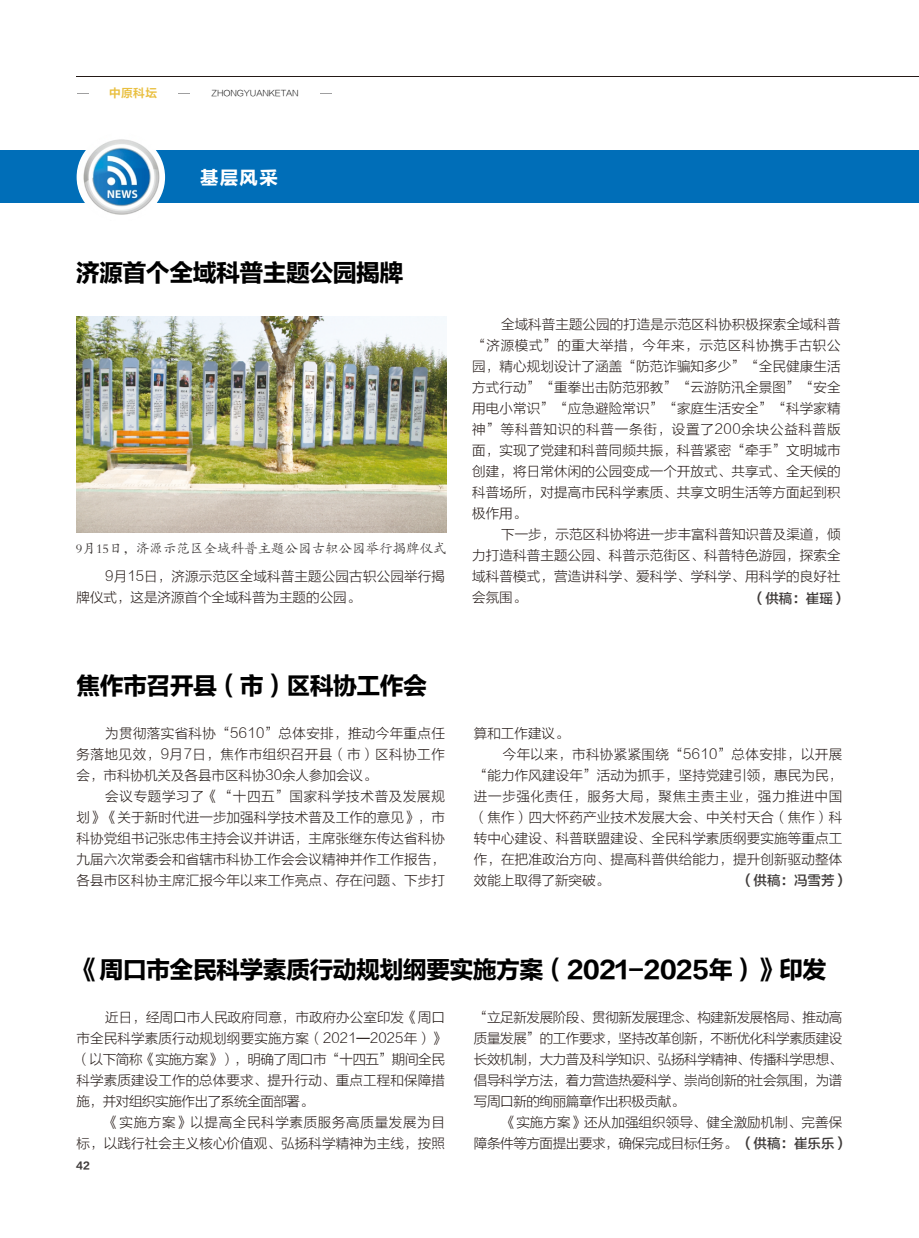
<style>
.page{position:relative;width:919px;height:1238px;background:#fff}
.page>*{position:absolute;margin:0;border:0;box-sizing:border-box;transform-origin:0 0}
.t1{font:24px "FZLTDHK GBK1 0";letter-spacing:-.03em;color:#000}
.t2{font:18.45px "FZLTDHK GBK1 0";color:#fff}
.t3{font:13.5px/21px "FZLTXHJW GB1 0";letter-spacing:.01em;color:#231916;text-align:justify}
.t4{font:13.5px/21px "FZLTXHJW GB1 0";letter-spacing:.03em;color:#231916;text-align:right}
.t5{font:13.5px "FZKTK GBK1 0";color:#3f3b3a}
.t6{font:13.5px "FZLTXHJW GB1 0";letter-spacing:-.03em;color:#231916}
.t7{font:13.5px "FZLTZHK GBK1 0";color:#3f3b3a}
.t8{font:11.7px "FZLTZCHK GBK1 0";color:#e9bf3f}
.t9{font:9.9px "FZLTDHK GBK1 0";color:#3f3b3a}
.t10{font:8.25px "FZLTKHK GBK1 0";letter-spacing:-.01em;color:#000}
.s1{font-family:"FZLTZHK GBK1 0";color:#3f3b3a}
</style>
<div class="page">
<hr style="left:77px;top:77px;width:841px;height:1px;background:#231916">
<svg style="left:178px;top:93px;width:12px;height:1px"></svg>
<div style="left:0;top:151px;width:918px;height:52px;background:#006eb8"></div>
<img style="left:76px;top:317px;width:370px;height:215px">
<img style="left:77px;top:133px;width:88px;height:88px;border-radius:50%">
<p class="t8" style="left:109px;top:87px;width:49px">中原科坛</p>
<p class="t10" style="left:211px;top:89px;width:89px">ZHONGYUANKETAN</p>
<h2 class="t2" style="left:200px;top:167px;width:79px">基层风采</h2>
<h1 class="t1" style="left:76px;top:260px;width:329px">济源首个全域科普主题公园揭牌</h1>
<p class="t5" style="left:76px;top:541px;width:372px">9月15日，济源示范区全域科普主题公园古轵公园举行揭牌仪式</p>
<p class="t3" style="left:76px;top:566px;width:370px;text-indent:29px">9月15日，济源示范区全域科普主题公园古轵公园举行揭牌仪式，这是济源首个全域科普为主题的公园。</p>
<p class="t3" style="left:472px;top:314px;width:370px;text-indent:29px">全域科普主题公园的打造是示范区科协积极探索全域科普“济源模式”的重大举措，今年来，示范区科协携手古轵公园，精心规划设计了涵盖“防范诈骗知多少”“全民健康生活方式行动”“重拳出击防范邪教”“云游防汛全景图”“安全用电小常识”“应急避险常识”“家庭生活安全”“科学家精神”等科普知识的科普一条街，设置了200余块公益科普版面，实现了党建和科普同频共振，科普紧密“牵手”文明城市创建，将日常休闲的公园变成一个开放式、共享式、全天候的科普场所，对提高市民科学素质、共享文明生活等方面起到积极作用。</p>
<p class="t3" style="left:472px;top:524px;width:370px;text-indent:29px">下一步，示范区科协将进一步丰富科普知识普及渠道，倾力打造科普主题公园、科普示范街区、科普特色游园，探索全域科普模式，营造讲科学、爱科学、学科学、用科学的良好社会氛围。</p>
<p class="t7" style="left:751px;top:590px;width:96px">（供稿：崔瑶）</p>
<h1 class="t1" style="left:76px;top:672px;width:352px">焦作市召开县（市）区科协工作会</h1>
<p class="t3" style="left:76px;top:722px;width:370px;text-indent:29px">为贯彻落实省科协“5610”总体安排，推动今年重点任务落地见效，9月7日，焦作市组织召开县（市）区科协工作会，市科协机关及各县市区科协30余人参加会议。</p>
<p class="t3" style="left:76px;top:785px;width:370px;text-indent:29px">会议专题学习了《“十四五”国家科学技术普及发展规划》《关于新时代进一步加强科学技术普及工作的意见》，市科协党组书记张忠伟主持会议并讲话，主席张继东传达省科协九届六次常委会和省辖市科协工作会会议精神并作工作报告，各县市区科协主席汇报今年以来工作亮点、存在问题、下步打</p>
<p class="t3" style="left:474px;top:722px;width:96px">算和工作建议。</p>
<p class="t3" style="left:474px;top:743px;width:370px;text-indent:29px">今年以来，市科协紧紧围绕“5610”总体安排，以开展“能力作风建设年”活动为抓手，坚持党建引领，惠民为民，进一步强化责任，服务大局，聚焦主责主业，强力推进中国（焦作）四大怀药产业技术发展大会、中关村天合（焦作）科转中心建设、科普联盟建设、全民科学素质纲要实施等重点工作，在把准政治方向、提高科普供给能力，提升创新驱动整体效能上取得了新突破。</p>
<p class="t7" style="left:740px;top:872px;width:110px">（供稿：冯雪芳）</p>
<h1 class="t1" style="left:76px;top:956px;width:751px">《周口市全民科学素质行动规划纲要实施方案（2021-2025年）》印发</h1>
<p class="t3" style="left:76px;top:1006px;width:370px;text-indent:29px">近日，经周口市人民政府同意，市政府办公室印发《周口市全民科学素质行动规划纲要实施方案（2021—2025年）》（以下简称《实施方案》），明确了周口市“十四五”期间全民科学素质建设工作的总体要求、提升行动、重点工程和保障措施，并对组织实施作出了系统全面部署。</p>
<p class="t3" style="left:474px;top:1006px;width:370px">“立足新发展阶段、贯彻新发展理念、构建新发展格局、推动高质量发展”的工作要求，坚持改革创新，不断优化科学素质建设长效机制，大力普及科学知识、弘扬科学精神、传播科学思想、倡导科学方法，着力营造热爱科学、崇尚创新的社会氛围，为谱写周口新的绚丽篇章作出积极贡献。</p>
<p class="t3" style="left:502px;top:1111px;width:341px">《实施方案》还从加强组织领导、健全激励机制、完善保</p>
<p class="t4" style="left:76px;top:1111px;width:370px">《实施方案》以提高全民科学素质服务高质量发展为目<br>标，以践行社会主义核心价值观、弘扬科学精神为主线，按照</p>
<p class="t6" style="left:474px;top:1135px;width:375px">障条件等方面提出要求，确保完成目标任务。<span class="s1">（供稿：崔乐乐）</span></p>
<p class="t9" style="left:76px;top:1160px;width:15px">42</p>
</div>
